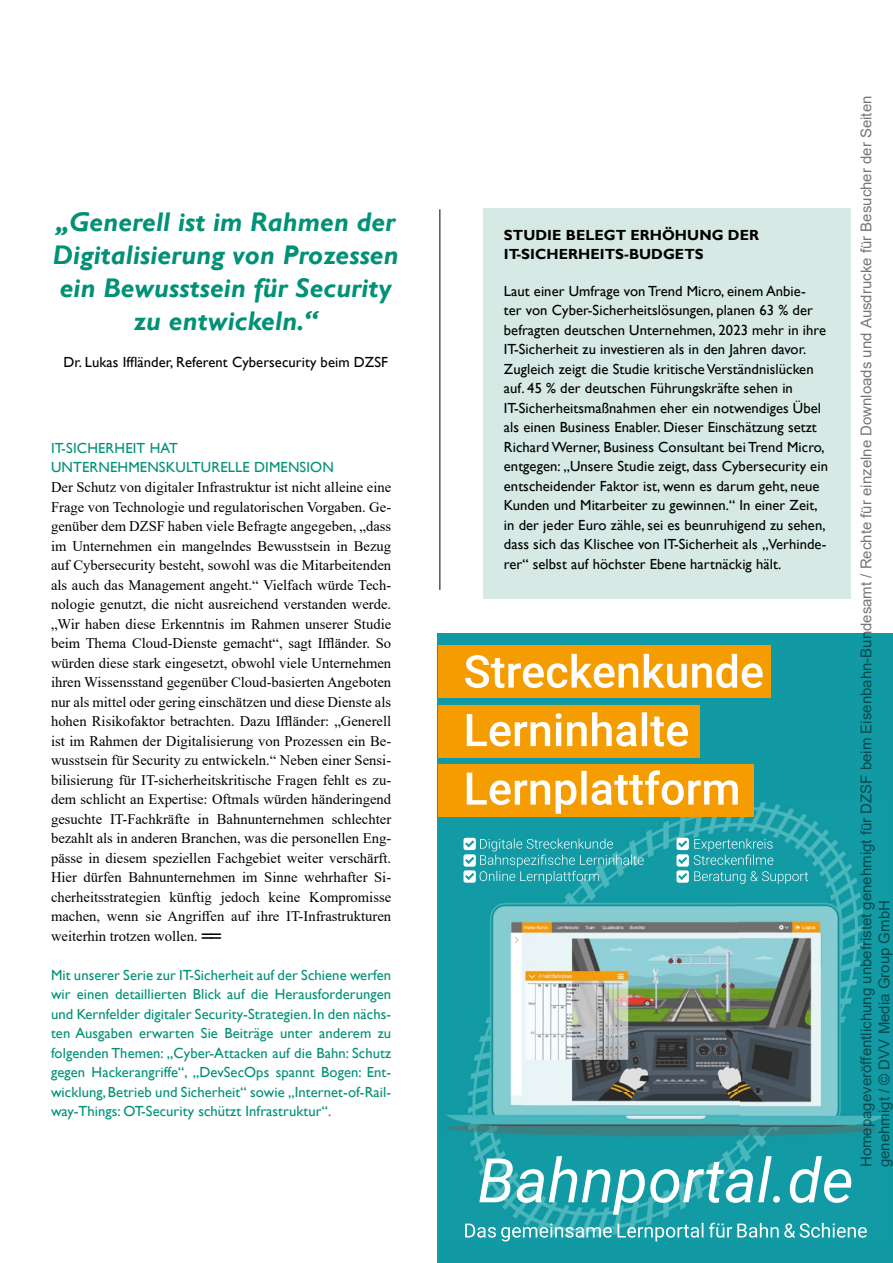
<style>
.page{position:relative;width:893px;height:1263px;background:#fff}
.page>*{position:absolute;margin:0;border:0;box-sizing:border-box;transform-origin:0 0}
.t1{font:italic 700 27px/33px "Gill Sans";letter-spacing:.005em;color:#009176;text-align:center}
.t2{font:15px/18px "Arial";color:rgb(0 0 0/.54)}
.t3{font:14.7px/19.5px "Times New Roman";color:#000;text-align:justify}
.t4{font:14.7px/19.5px "Gill Sans";letter-spacing:.005em;color:#000}
.t5{font:14.7px/19.5px "Gill Sans";letter-spacing:.005em;color:#009176}
.t6{font:700 14.7px/19.5px "Gill Sans";letter-spacing:.005em;color:#000}
.s1{font-weight:700;font-size:24px}
</style>
<div class="page">
<hr style="left:440px;top:209px;width:1px;height:381px;background:#000">
<div style="left:483px;top:208px;width:367px;height:390px;background:#d6e9e4"></div>
<div style="left:438px;top:634px;width:455px;height:629px;background:#119aa3"></div>
<img style="left:446px;top:799px;width:439px;height:423px">
<div style="left:438px;top:645px;width:333px;height:53px;background:#f59c00"></div>
<div style="left:438px;top:705px;width:261px;height:52px;background:#f59c00"></div>
<div style="left:438px;top:764px;width:315px;height:53px;background:#f59c00"></div>
<svg style="left:465px;top:654px;width:298px;height:34px"></svg>
<svg style="left:467px;top:712px;width:221px;height:34px"></svg>
<svg style="left:467px;top:770px;width:271px;height:44px"></svg>
<svg style="left:479px;top:1156px;width:372px;height:59px"></svg>
<svg style="left:465px;top:1222px;width:402px;height:19px"></svg>
<svg style="left:463px;top:838px;width:181px;height:46px"></svg>
<svg style="left:676px;top:838px;width:132px;height:46px"></svg>
<h1 class="t1" style="left:53px;top:206px;width:347px">„Generell ist im Rahmen der<br>Digitalisierung von Prozessen ein Bewusstsein für Security zu entwickeln.“</h1>
<p class="t4" style="left:63px;top:352px;width:326px">Dr. Lukas Iffländer, Referent Cybersecurity beim DZSF</p>
<p class="t5" style="left:51px;top:439px;width:284px;line-height:18.8px">IT-SICHERHEIT HAT<br>UNTERNEHMENSKULTURELLE DIMENSION</p>
<p class="t3" style="left:51px;top:477px;width:342px">Der Schutz von digitaler Infrastruktur ist nicht alleine eine Frage von Technologie und regulatorischen Vorgaben. Ge&shy;genüber dem DZSF haben viele Befragte angegeben, „dass im Unternehmen ein mangelndes Bewusstsein in Bezug auf Cybersecurity besteht, sowohl was die Mitarbeitenden als auch das Management angeht.“ Vielfach würde Tech&shy;nologie genutzt, die nicht ausreichend verstanden werde. „Wir haben diese Erkenntnis im Rahmen unserer Studie beim Thema Cloud-Dienste gemacht“, sagt Iffländer. So würden diese stark eingesetzt, obwohl viele Unternehmen ihren Wissensstand gegenüber Cloud-basierten Angeboten nur als mittel oder gering einschätzen und diese Dienste als hohen Risikofaktor betrachten. Dazu Iffländer: „Generell ist im Rahmen der Digitalisierung von Prozessen ein Be&shy;wusstsein für Security zu entwickeln.“ Neben einer Sensi&shy;bilisierung für IT-sicherheitskritische Fragen fehlt es zu&shy;dem schlicht an Expertise: Oftmals würden händeringend gesuchte IT-Fachkräfte in Bahnunternehmen schlechter bezahlt als in anderen Branchen, was die personellen Eng&shy;pässe in diesem speziellen Fachgebiet weiter verschärft.<br>Hier dürfen Bahnunternehmen im Sinne wehrhafter Si&shy;cherheitsstrategien künftig jedoch keine Kompromisse machen, wenn sie Angriffen auf ihre IT-Infrastrukturen weiterhin trotzen wollen. <span class="s1">==</span></p>
<p class="t5" style="left:51px;top:965px;width:342px;text-align:justify">Mit unserer Serie zur IT-Sicherheit auf der Schiene werfen wir einen detaillierten Blick auf die Herausforderungen und Kernfelder digitaler Security-Strategien. In den nächs&shy;ten Ausgaben erwarten Sie Beiträge unter anderem zu folgenden Themen: „Cyber-Attacken auf die Bahn: Schutz gegen Hackerangriffe“, „DevSecOps spannt Bogen: Ent&shy;wicklung, Betrieb und Sicherheit“ sowie „Internet-of-Rail&shy;way-Things: OT-Security schützt Infrastruktur“.</p>
<p class="t6" style="left:504px;top:225px;width:257px">STUDIE BELEGT ERHÖHUNG DER<br>IT-SICHERHEITS-BUDGETS</p>
<p class="t4" style="left:504px;top:281px;width:326px">Laut einer Umfrage von Trend Micro, einem Anbie-<br>ter von Cyber-Sicherheitslösungen, planen 63 % der befragten deutschen Unternehmen, 2023 mehr in ihre IT-Sicherheit zu investieren als in den Jahren davor.<br>Zugleich zeigt die Studie kritische Verständnislücken auf. 45 % der deutschen Führungskräfte sehen in IT-Sicherheitsmaßnahmen eher ein notwendiges Übel als einen Business Enabler. Dieser Einschätzung setzt Richard Werner, Business Consultant bei Trend Micro, entgegen: „Unsere Studie zeigt, dass Cybersecurity ein entscheidender Faktor ist, wenn es darum geht, neue Kunden und Mitarbeiter zu gewinnen.“ In einer Zeit, in der jeder Euro zähle, sei es beunruhigend zu sehen, dass sich das Klischee von IT-Sicherheit als „Verhinde&shy;rer“ selbst auf höchster Ebene hartnäckig hält.</p>
<p class="t2" style="left:857px;top:1167px;width:1073px;rotate:-90deg">Homepageveröffentlichung unbefristet genehmigt für DZSF beim Eisenbahn-Bundesamt / Rechte für einzelne Downloads und Ausdrucke für Besucher der Seiten genehmigt / © DVV Media Group GmbH</p>
</div>
